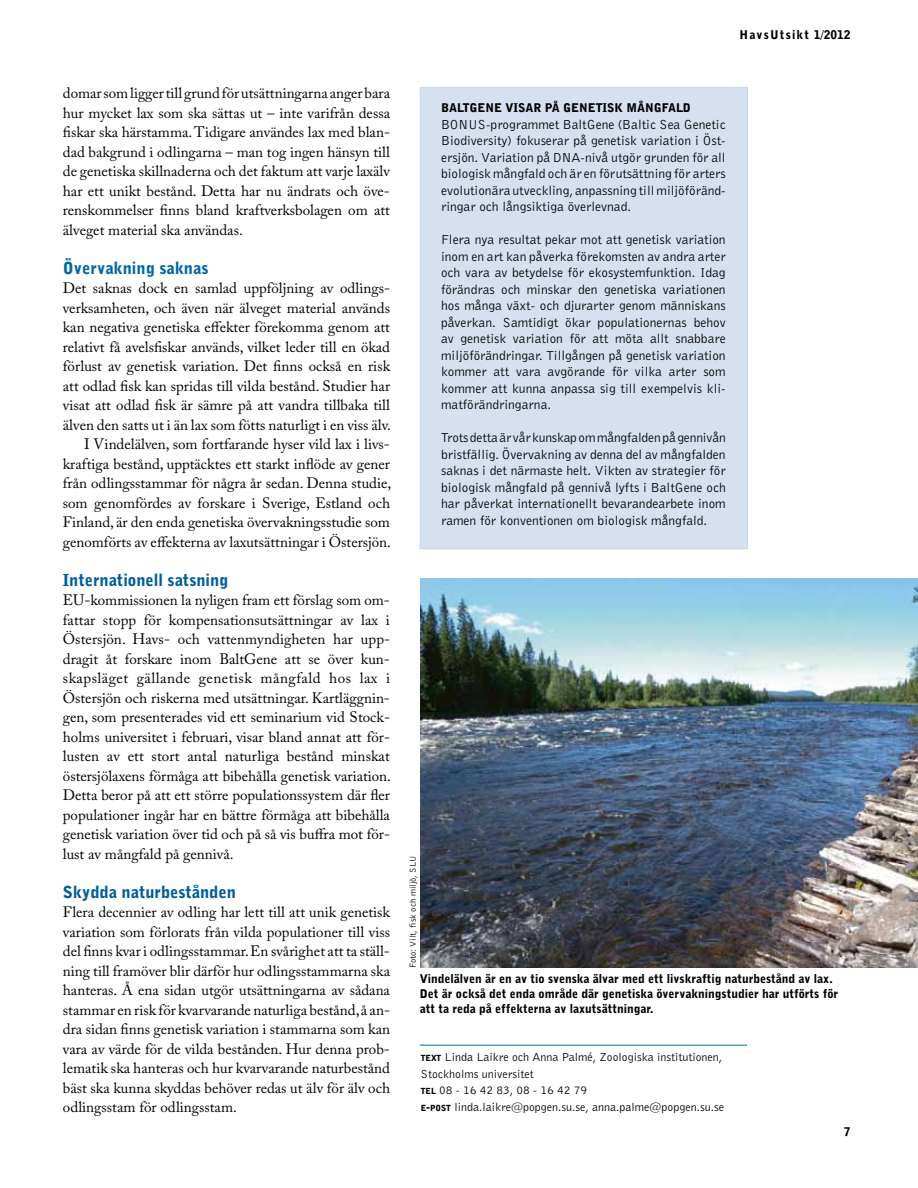
<style>
.page{position:relative;width:918px;height:1188px;background:#fff}
.page>*{position:absolute;margin:0;border:0;box-sizing:border-box;transform-origin:0 0}
.t1{font:900 16.5px "Bell Gothic BT";color:#005f99}
.t2{font:900 16.5px "Bell Gothic BT";color:#0067a5}
.t3{font:15px/19.5px "Adobe Caslon Pro";color:#000;text-align:justify}
.t4{font:13.5px/16.5px "Bell Gothic BT";color:#000;text-align:justify}
.t5{font:900 12px/15px "Bell Gothic BT";color:#000}
.t6{font:12px/16.5px "Bell Gothic BT";color:#000}
.t7{font:900 12px "Bell Gothic BT";letter-spacing:.1em;color:#000}
.t8{font:9px "Bell Gothic BT";color:#000}
.s1{font-weight:900;font-size:8.4px}
.s2{font-weight:900}
</style>
<div class="page">
<hr style="left:420px;top:1045px;width:327px;height:1px;background:#0067a5">
<div style="left:420px;top:87px;width:328px;height:462px;background:#d7e0ef;border:1px solid #c9d5e9"></div>
<img style="left:421px;top:578px;width:497px;height:389px">
<p class="t3" style="left:63px;top:83px;width:329px">domar som ligger till grund för utsättningarna anger bara hur mycket lax som ska sättas ut – inte varifrån dessa fiskar ska härstamma. Tidigare användes lax med blan&shy;dad bakgrund i odlingarna – man tog ingen hänsyn till de genetiska skillnaderna och det faktum att varje laxälv har ett unikt bestånd. Detta har nu ändrats och öve&shy;renskommelser finns bland kraftverksbolagen om att älveget material ska användas.</p>
<p class="t2" style="left:63px;top:257px;width:147px">Övervakning saknas</p>
<p class="t3" style="left:63px;top:278px;width:330px;text-align:right">Det saknas dock en samlad uppföljning av odlings&shy;verksamheten, och även när älveget material används kan negativa genetiska effekter förekomma genom att relativt få avelsfiskar används, vilket leder till en ökad förlust av genetisk variation. Det finns också en risk att odlad fisk kan spridas till vilda bestånd. Studier har visat att odlad fisk är sämre på att vandra tillbaka till älven den satts ut i än lax som fötts naturligt i en viss älv.<br>I Vindelälven, som fortfarande hyser vild lax i livs&shy;kraftiga bestånd, upptäcktes ett starkt inflöde av gener från odlingsstammar för några år sedan. Denna studie, som genomfördes av forskare i Sverige, Estland och Finland, är den enda genetiska övervakningsstudie som genomförts av effekterna av laxutsättningar i Östersjön.</p>
<p class="t1" style="left:63px;top:569px;width:167px">Internationell satsning</p>
<p class="t3" style="left:63px;top:590px;width:330px">EU-kommissionen la nyligen fram ett förslag som om&shy;fattar stopp för kompensationsutsättningar av lax i Östersjön. Havs- och vattenmyndigheten har upp&shy;dragit åt forskare inom BaltGene att se över kun&shy;skapsläget gällande genetisk mångfald hos lax i Östersjön och riskerna med utsättningar. Kartläggnin&shy;gen, som presenterades vid ett seminarium vid Stock&shy;holms universitet i februari, visar bland annat att för&shy;lusten av ett stort antal naturliga bestånd minskat östersjölaxens förmåga att bibehålla genetisk variation.<br>Detta beror på att ett större populationssystem där fler populationer ingår har en bättre förmåga att bibehålla genetisk variation över tid och på så vis buffra mot för&shy;lust av mångfald på gennivå.</p>
<p class="t1" style="left:63px;top:881px;width:175px">Skydda naturbestånden</p>
<p class="t3" style="left:63px;top:902px;width:329px">Flera decennier av odling har lett till att unik genetisk variation som förlorats från vilda populationer till viss del finns kvar i odlingsstammar. En svårighet att ta ställ&shy;ning till framöver blir därför hur odlingsstammarna ska hanteras. Å ena sidan utgör utsättningarna av sådana stammar en risk för kvarvarande naturliga bestånd, å an&shy;dra sidan finns genetisk variation i stammarna som kan vara av värde för de vilda bestånden. Hur denna prob&shy;lematik ska hanteras och hur kvarvarande naturbestånd bäst ska kunna skyddas behöver redas ut älv för älv och odlingsstam för odlingsstam.</p>
<p class="t7" style="left:739px;top:28px;width:112px">HavsUtsikt 1/2012</p>
<p class="t5" style="left:441px;top:100px;width:251px">BaltGene visar på g enetisk mångfald</p>
<p class="t4" style="left:441px;top:116px;width:19px">BONUS</p>
<p class="t4" style="left:441px;top:116px;width:286px;text-indent:45px">-programmet BaltG ene (Baltic Sea G enetic Biodiversity) fokuserar på genetisk variation i Öst&shy;ersjön. Variation på DNA-nivå utgör grunden för all biologisk mångfald och är en förutsättning för arters evolutionära utveckling, anpassning till miljöföränd&shy;ringar och långsiktiga överlevnad.</p>
<p class="t4" style="left:441px;top:231px;width:286px">F lera nya resultat pekar mot att genetisk variation inom en art kan påverka förekomsten av andra arter och vara av betydelse för ekosystemfunktion. I dag förändras och minskar den genetiska variationen hos många växt- och djurarter genom människans påverkan. S amtidigt ökar populationernas behov av genetisk variation för att möta allt snabbare miljöförändringar. Tillgången på genetisk variation kommer att vara avgörande för vilka arter som kommer att kunna anpassa sig till exempelvis kli&shy;matförändringarna.</p>
<p class="t4" style="left:441px;top:429px;width:286px">Trots detta är vår kunskap om mångfalden på gennivån bristfällig. Övervakning av denna del av mångfalden saknas i det närmaste helt. Vikten av strategier för biologisk mångfald på gennivå lyfts i BaltG ene och har påverkat internationellt bevarandearbete inom ramen för konventionen om biologisk mångfald.</p>
<p class="t8" style="left:407px;top:968px;width:111px;rotate:-90deg">Foto: Vilt, fisk och miljö, S LU</p>
<p class="t5" style="left:420px;top:971px;width:420px">Vindelälven är en av tio svenska älvar med ett livskraftig naturbestånd av lax.<br>Det är också det enda område där genetiska övervakningstudier har utförts för att ta reda på effekterna av laxutsättningar.</p>
<p class="t6" style="left:421px;top:1049px;width:305px"><span class="s1">TEXT</span> Linda Laikre och Anna Palmé, Zoologiska institutionen, Stockholms universitet<br><span class="s1">TEL</span> 08 - 16 42 83, 08 - 16 42 79<br><span class="s1">E</span><span class="s2">-</span><span class="s1">POST</span> linda.laikre@popgen.su.se, anna.palme@popgen.su.se</p>
<p class="t5" style="left:844px;top:1124px;width:8px">7</p>
</div>
